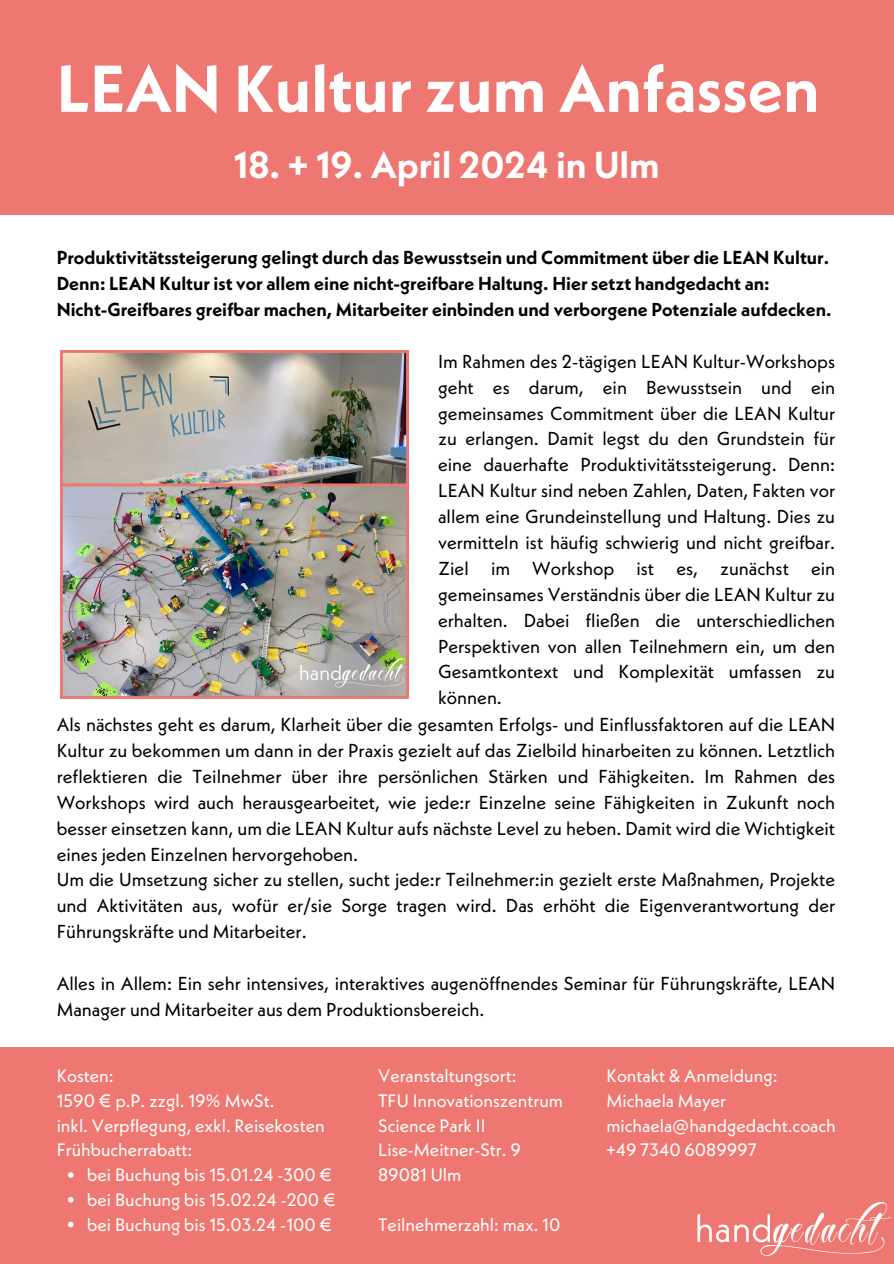
<style>
.page{position:relative;width:894px;height:1264px;background:#fff}
.page>*{position:absolute;margin:0;border:0;box-sizing:border-box;transform-origin:0 0}
.t1{font:700 66px "Neue Kabel";color:#fff}
.t2{font:700 37.5px "Neue Kabel";color:#fff}
.t3{font:18.75px/25.8px "Neue Kabel";color:#000;text-align:justify}
.t4{font:700 18.75px "Neue Kabel";color:#000}
.t5{font:18px "Neue Kabel";color:#fff}
</style>
<div class="page">
<img style="left:61px;top:350px;width:348px;height:348px">
<div style="left:0;top:0;width:893px;height:214px;background:#ef7771"></div>
<div style="left:0;top:1046px;width:893px;height:217px;background:#ef7771"></div>
<img style="left:697px;top:1201px;width:194px;height:55px">
<svg style="left:68px;top:1172px;width:6px;height:5px"></svg>
<svg style="left:68px;top:1197px;width:6px;height:5px"></svg>
<svg style="left:68px;top:1221px;width:6px;height:6px"></svg>
<p class="t1" style="left:57px;top:46px;width:764px">LEAN Kultur zum Anfassen</p>
<p class="t2" style="left:234px;top:141px;width:427px">18. + 19. April 2024 in Ulm</p>
<p class="t4" style="left:57px;top:245px;width:773px">Produktivitätssteigerung gelingt durch das Bewusstsein und Commitment über die LEAN Kultur.</p>
<p class="t4" style="left:57px;top:271px;width:714px">Denn: LEAN Kultur ist vor allem eine nicht-greifbare Haltung. Hier setzt handgedacht an:</p>
<p class="t4" style="left:57px;top:297px;width:776px">Nicht-Greifbares greifbar machen, Mitarbeiter einbinden und verborgene Potenziale aufdecken.</p>
<p class="t3" style="left:438px;top:348px;width:398px">Im Rahmen des 2-tägigen LEAN Kultur-Workshops geht es darum, ein Bewusstsein und ein gemeinsames Commitment über die LEAN Kultur zu erlangen. Damit legst du den Grundstein für eine dauerhafte Produktivitätssteigerung. Denn:<br>LEAN Kultur sind neben Zahlen, Daten, Fakten vor allem eine Grundeinstellung und Haltung. Dies zu vermitteln ist häufig schwierig und nicht greifbar.<br>Ziel im Workshop ist es, zunächst ein gemeinsames Verständnis über die LEAN Kultur zu erhalten. Dabei fließen die unterschiedlichen Perspektiven von allen Teilnehmern ein, um den Gesamtkontext und Komplexität umfassen zu können.</p>
<p class="t3" style="left:57px;top:711px;width:779px">Als nächstes geht es darum, Klarheit über die gesamten Erfolgs- und Einflussfaktoren auf die LEAN Kultur zu bekommen um dann in der Praxis gezielt auf das Zielbild hinarbeiten zu können. Letztlich reflektieren die Teilnehmer über ihre persönlichen Stärken und Fähigkeiten. Im Rahmen des Workshops wird auch herausgearbeitet, wie jede:r Einzelne seine Fähigkeiten in Zukunft noch besser einsetzen kann, um die LEAN Kultur aufs nächste Level zu heben. Damit wird die Wichtigkeit eines jeden Einzelnen hervorgehoben.</p>
<p class="t3" style="left:57px;top:866px;width:779px">Um die Umsetzung sicher zu stellen, sucht jede:r Teilnehmer:in gezielt erste Maßnahmen, Projekte und Aktivitäten aus, wofür er/sie Sorge tragen wird. Das erhöht die Eigenverantwortung der Führungskräfte und Mitarbeiter.</p>
<p class="t3" style="left:57px;top:970px;width:779px">Alles in Allem: Ein sehr intensives, interaktives augenöffnendes Seminar für Führungskräfte, LEAN<br>Manager und Mitarbeiter aus dem Produktionsbereich.</p>
<p class="t5" style="left:57px;top:1064px;width:58px">Kosten:</p>
<p class="t5" style="left:57px;top:1089px;width:219px">1590 € p.P. zzgl. 19% MwSt.</p>
<p class="t5" style="left:57px;top:1113px;width:269px">inkl. Verpflegung, exkl. Reisekosten</p>
<p class="t5" style="left:57px;top:1138px;width:137px">Frühbucherrabatt:</p>
<p class="t5" style="left:87px;top:1163px;width:246px">bei Buchung bis 15.01.24 -300 €</p>
<p class="t5" style="left:87px;top:1188px;width:250px">bei Buchung bis 15.02.24 -200 €</p>
<p class="t5" style="left:87px;top:1212px;width:246px">bei Buchung bis 15.03.24 -100 €</p>
<p class="t5" style="left:378px;top:1064px;width:140px">Veranstaltungsort:</p>
<p class="t5" style="left:378px;top:1089px;width:186px">TFU Innovationszentrum</p>
<p class="t5" style="left:378px;top:1113px;width:109px">Science Park II</p>
<p class="t5" style="left:378px;top:1138px;width:144px">Lise-Meitner-Str. 9</p>
<p class="t5" style="left:378px;top:1163px;width:84px">89081 Ulm</p>
<p class="t5" style="left:378px;top:1212px;width:184px">Teilnehmerzahl: max. 10</p>
<p class="t5" style="left:606px;top:1064px;width:172px">Kontakt &amp; Anmeldung:</p>
<p class="t5" style="left:606px;top:1089px;width:121px">Michaela Mayer</p>
<p class="t5" style="left:606px;top:1113px;width:231px">michaela@handgedacht.coach</p>
<p class="t5" style="left:606px;top:1138px;width:152px">+49 7340 6089997</p>
</div>
